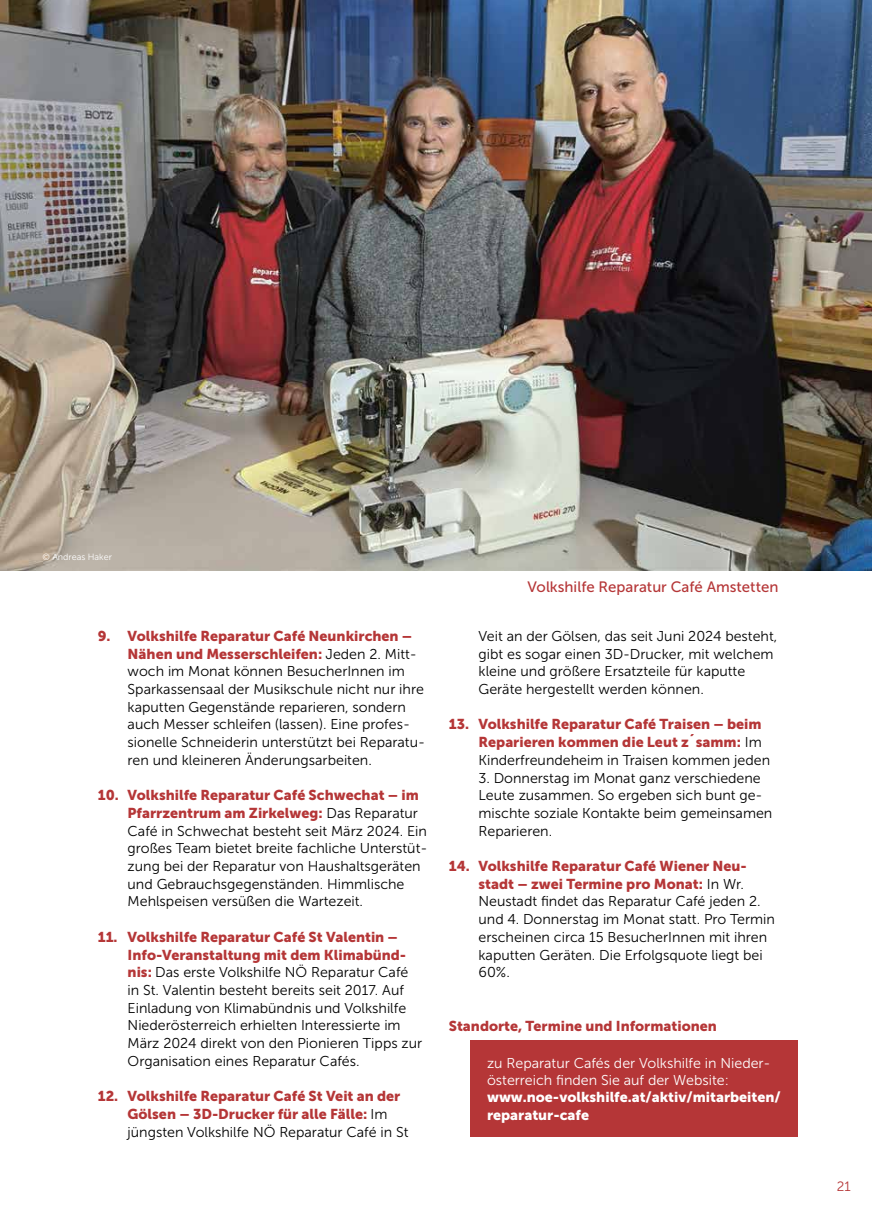
<style>
.page{position:relative;width:872px;height:1212px;background:#fff}
.page>*{position:absolute;margin:0;border:0;box-sizing:border-box;transform-origin:0 0}
.t1{font:15px "Museo Sans 500";color:#b53637}
.t2{font:14.25px/17.7px "Museo Sans 300";color:#000}
.t3{font:14.25px/17.7px "Museo Sans 900";color:#b53637}
.t4{font:14.25px/17.2px "Museo Sans 300";color:#fff}
.t5{font:14.25px/17.2px "Museo Sans 900";color:#fff}
.t6{font:13.5px "Museo Sans 300";color:#b53637}
.t7{font:9px "Museo Sans 300";color:#fff}
.s1{font-family:"Museo Sans 300";color:#000}
.s2{font-family:"Museo Sans 900";color:#b53637}
</style>
<div class="page">
<img style="left:0;top:0;width:872px;height:570px">
<div style="left:470px;top:1040px;width:327px;height:96px;background:#b53637"></div>
<p class="t7" style="left:43px;top:551px;width:71px">© Andreas Haker</p>
<p class="t3" style="left:128px;top:627px;width:291px;text-indent:-30px">9. Volkshilfe Reparatur Café Neunkirchen –<br>Nähen und Messerschleifen: <span class="s1">Jeden 2. Mitt-</span></p>
<p class="t2" style="left:128px;top:663px;width:299px">woch im Monat können BesucherInnen im Sparkassensaal der Musikschule nicht nur ihre kaputten Gegenstände reparieren, sondern auch Messer schleifen (lassen). Eine profes&shy;sionelle Schneiderin unterstützt bei Reparatu&shy;ren und kleineren Änderungsarbeiten.</p>
<p class="t3" style="left:98px;top:786px;width:322px;text-align:right">10. Volkshilfe Reparatur Café Schwechat – im<br>Pfarrzentrum am Zirkelweg: <span class="s1">Das Reparatur</span></p>
<p class="t2" style="left:128px;top:822px;width:301px">Café in Schwechat besteht seit März 2024. Ein großes Team bietet breite fachliche Unterstüt&shy;zung bei der Reparatur von Haushaltsgeräten und Gebrauchsgegenständen. Himmlische Mehlspeisen versüßen die Wartezeit.</p>
<p class="t3" style="left:128px;top:928px;width:280px;text-indent:-30px">11. Volkshilfe Reparatur Café St Valentin –<br>Info-Veranstaltung mit dem Klimabünd-</p>
<p class="t2" style="left:128px;top:963px;width:296px"><span class="s2">nis:</span> Das erste Volkshilfe NÖ Reparatur Café in St. Valentin besteht bereits seit 2017. Auf Einladung von Klimabündnis und Volkshilfe Niederösterreich erhielten Interessierte im März 2024 direkt von den Pionieren Tipps zur Organisation eines Reparatur Cafés.</p>
<p class="t3" style="left:128px;top:1087px;width:274px;text-indent:-30px">12. Volkshilfe Reparatur Café St Veit an der<br>Gölsen – 3D-Drucker für alle Fälle: <span class="s1">Im</span></p>
<p class="t2" style="left:128px;top:1123px;width:282px">jüngsten Volkshilfe NÖ Reparatur Café in St</p>
<p class="t1" style="left:527px;top:579px;width:252px">Volkshilfe Reparatur Café Amstetten</p>
<p class="t2" style="left:478px;top:627px;width:300px">Veit an der Gölsen, das seit Juni 2024 besteht, gibt es sogar einen 3D-Drucker, mit welchem kleine und größere Ersatzteile für kaputte Geräte hergestellt werden können.</p>
<p class="t3" style="left:449px;top:715px;width:314px;text-align:right">13. Volkshilfe Reparatur Café Traisen – beim<br>Reparieren kommen die Leut z´samm: <span class="s1">Im</span></p>
<p class="t2" style="left:478px;top:751px;width:293px">Kinderfreundeheim in Traisen kommen jeden</p>
<p class="t2" style="left:478px;top:769px;width:295px">3. Donnerstag im Monat ganz verschiedene Leute zusammen. So ergeben sich bunt ge&shy;mischte soziale Kontakte beim gemeinsamen Reparieren.</p>
<p class="t3" style="left:449px;top:857px;width:300px;text-align:right">14. Volkshilfe Reparatur Café Wiener Neu&shy;stadt – zwei Termine pro Monat: <span class="s1">In Wr.</span></p>
<p class="t2" style="left:478px;top:893px;width:298px">Neustadt findet das Reparatur Café jeden 2. und 4. Donnerstag im Monat statt. Pro Termin erscheinen circa 15 BesucherInnen mit ihren kaputten Geräten. Die Erfolgsquote liegt bei 60%.</p>
<p class="t3" style="left:449px;top:1017px;width:270px">Standorte, Termine und Informationen</p>
<p class="t4" style="left:487px;top:1054px;width:285px">zu Reparatur Cafés der Volkshilfe in Nieder&shy;österreich finden Sie auf der Website:</p>
<p class="t5" style="left:487px;top:1089px;width:295px">www.noe-volkshilfe.at/aktiv/mitarbeiten/ reparatur-cafe</p>
<p class="t6" style="left:836px;top:1179px;width:15px">21</p>
</div>
